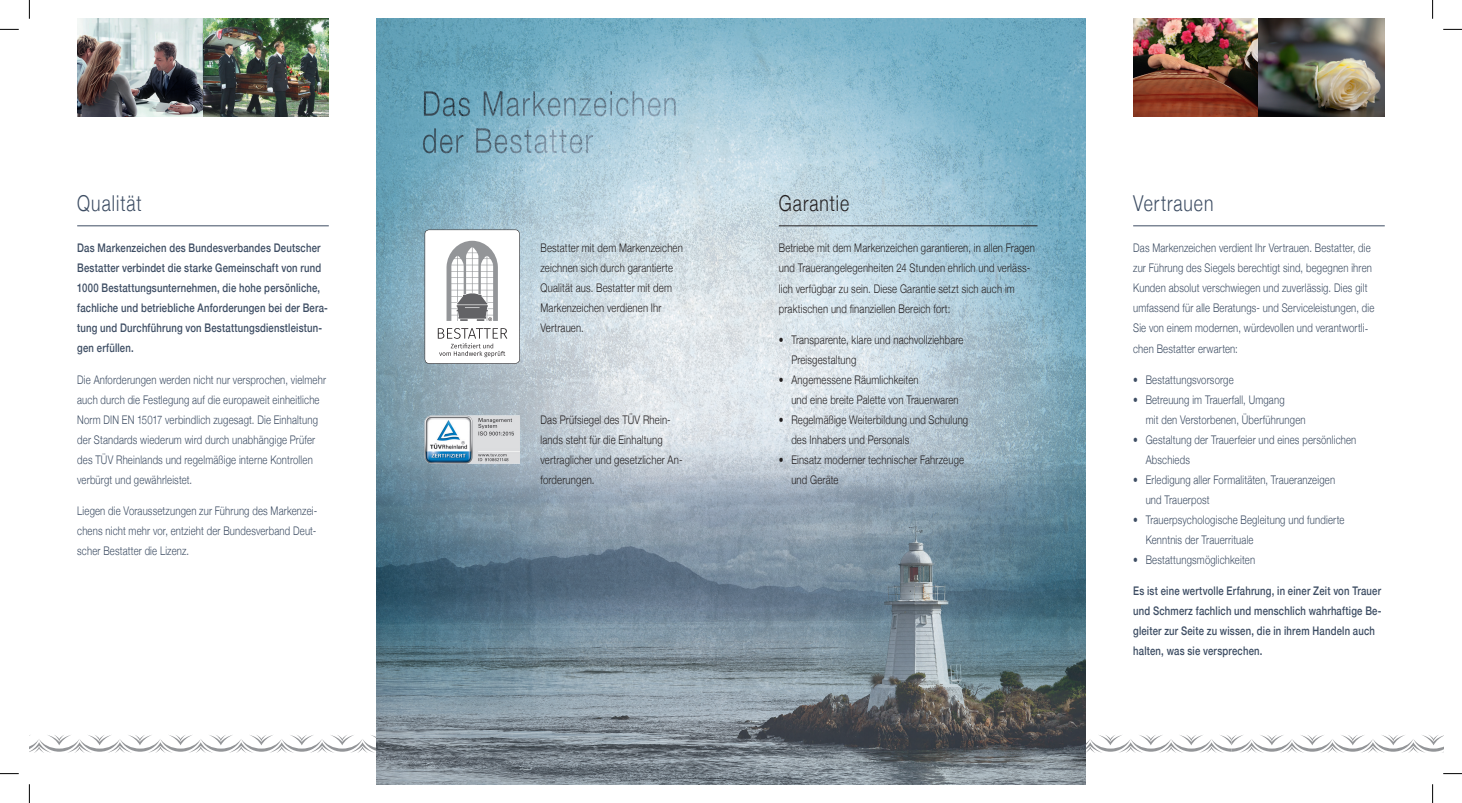
<style>
.page{position:relative;width:1462px;height:803px;background:#fff}
.page>*{position:absolute;margin:0;border:0;box-sizing:border-box;transform-origin:0 0}
.t1{font:300 21.88px "Helvetica Neue";letter-spacing:.06em;color:#3d4d63;scale:.8 1}
.t2{font:300 21.88px "Helvetica Neue";letter-spacing:.06em;color:#231f20;scale:.8 1}
.t3{font:300 11.88px/20px "Helvetica Neue";letter-spacing:.02em;color:#3d4d63;scale:.8 1}
.t4{font:300 11.88px/20px "Helvetica Neue";letter-spacing:.02em;color:#231f20;scale:.8 1}
.t5{font:500 11.88px/20px "Helvetica Neue";letter-spacing:.02em;color:#3d4d63;scale:.8 1}
</style>
<div class="page">
<svg style="left:29px;top:734px;width:1414px;height:19px"></svg>
<img style="left:377px;top:19px;width:708px;height:765px">
<img style="left:77px;top:19px;width:252px;height:97px">
<hr style="left:1133px;top:226px;width:252px;height:1px;background:#3d4d63">
<hr style="left:77px;top:226px;width:252px;height:1px;background:#3d4d63">
<hr style="left:779px;top:226px;width:258px;height:1px;background:#231f20">
<img style="left:1133px;top:19px;width:252px;height:97px">
<svg style="left:425px;top:230px;width:95px;height:134px"></svg>
<img style="left:424px;top:415px;width:96px;height:49px">
<svg style="left:0;top:29px;width:19px;height:1px"></svg>
<svg style="left:1443px;top:29px;width:19px;height:1px"></svg>
<svg style="left:0;top:773px;width:19px;height:1px"></svg>
<svg style="left:1443px;top:773px;width:19px;height:1px"></svg>
<svg style="left:29px;top:0;width:1px;height:19px"></svg>
<svg style="left:29px;top:784px;width:1px;height:19px"></svg>
<svg style="left:1432px;top:0;width:1px;height:19px"></svg>
<svg style="left:1432px;top:784px;width:1px;height:19px"></svg>
<h1 class="t1" style="left:77px;top:189px;width:82px">Qualität</h1>
<h1 class="t2" style="left:779px;top:189px;width:89px">Garantie</h1>
<h1 class="t1" style="left:1133px;top:189px;width:102px">Vertrauen</h1>
<p class="t5" style="left:77px;top:237px;width:315px">Das Markenzeichen des Bundesverbandes Deutscher Bestatter verbindet die starke Gemeinschaft von rund 1000 Bestattungsunternehmen, die hohe persönliche, fachliche und betriebliche Anforderungen bei der Bera&shy;tung und Durchführung von Bestattungsdienstleistun&shy;gen erfüllen.</p>
<p class="t3" style="left:77px;top:369px;width:313px">Die Anforderungen werden nicht nur versprochen, vielmehr auch durch die Festlegung auf die europaweit einheitliche Norm DIN EN 15017 verbindlich zugesagt. Die Einhaltung der Standards wiederum wird durch unabhängige Prüfer des TÜV Rheinlands und regelmäßige interne Kontrollen verbürgt und gewährleistet.</p>
<p class="t3" style="left:77px;top:500px;width:302px;text-align:justify">Liegen die Voraussetzungen zur Führung des Markenzei&shy;chens nicht mehr vor, entzieht der Bundesverband Deut&shy;scher Bestatter die Lizenz.</p>
<p class="t4" style="left:541px;top:238px;width:179px">Bestatter mit dem Markenzeichen zeichnen sich durch garantierte<br>Qualität aus. Bestatter mit dem<br>Markenzeichen verdienen Ihr<br>Vertrauen.</p>
<p class="t4" style="left:541px;top:409px;width:179px">Das Prüfsiegel des TÜV Rhein&shy;lands steht für die Einhaltung vertraglicher und gesetzlicher An&shy;forderungen.</p>
<p class="t4" style="left:779px;top:238px;width:322px">Betriebe mit dem Markenzeichen garantieren, in allen Fragen und Trauerangelegenheiten 24 Stunden ehrlich und verläss&shy;lich verfügbar zu sein. Diese Garantie setzt sich auch im praktischen und finanziellen Bereich fort:</p>
<p class="t4" style="left:791px;top:329px;width:217px;text-indent:-13px">• Transparente, klare und nachvollziehbare<br>Preisgestaltung</p>
<p class="t4" style="left:791px;top:369px;width:211px;text-indent:-13px">• Angemessene Räumlichkeiten<br>und eine breite Palette von Trauerwaren</p>
<p class="t4" style="left:791px;top:409px;width:223px;text-indent:-13px">• Regelmäßige Weiterbildung und Schulung des Inhabers und Personals</p>
<p class="t4" style="left:791px;top:449px;width:218px;text-indent:-13px">• Einsatz moderner technischer Fahrzeuge und Geräte</p>
<p class="t3" style="left:1133px;top:238px;width:303px">Das Markenzeichen verdient Ihr Vertrauen. Bestatter, die zur Führung des Siegels berechtigt sind, begegnen ihren Kunden absolut verschwiegen und zuverlässig. Dies gilt umfassend für alle Beratungs- und Serviceleistungen, die Sie von einem modernen, würdevollen und verantwortli&shy;chen Bestatter erwarten:</p>
<p class="t3" style="left:1133px;top:369px;width:127px">• Bestattungsvorsorge</p>
<p class="t3" style="left:1146px;top:389px;width:201px;text-indent:-13px">• Betreuung im Trauerfall, Umgang<br>mit den Verstorbenen, Überführungen</p>
<p class="t3" style="left:1146px;top:429px;width:265px;text-indent:-13px">• Gestaltung der Trauerfeier und eines persönlichen<br>Abschieds</p>
<p class="t3" style="left:1146px;top:469px;width:238px;text-indent:-13px">• Erledigung aller Formalitäten, Traueranzeigen und Trauerpost</p>
<p class="t3" style="left:1146px;top:509px;width:250px;text-indent:-13px">• Trauerpsychologische Begleitung und fundierte<br>Kenntnis der Trauerrituale</p>
<p class="t3" style="left:1133px;top:549px;width:154px">• Bestattungsmöglichkeiten</p>
<p class="t5" style="left:1133px;top:580px;width:312px">Es ist eine wertvolle Erfahrung, in einer Zeit von Trauer und Schmerz fachlich und menschlich wahrhaftige Be&shy;gleiter zur Seite zu wissen, die in ihrem Handeln auch halten, was sie versprechen.</p>
</div>
